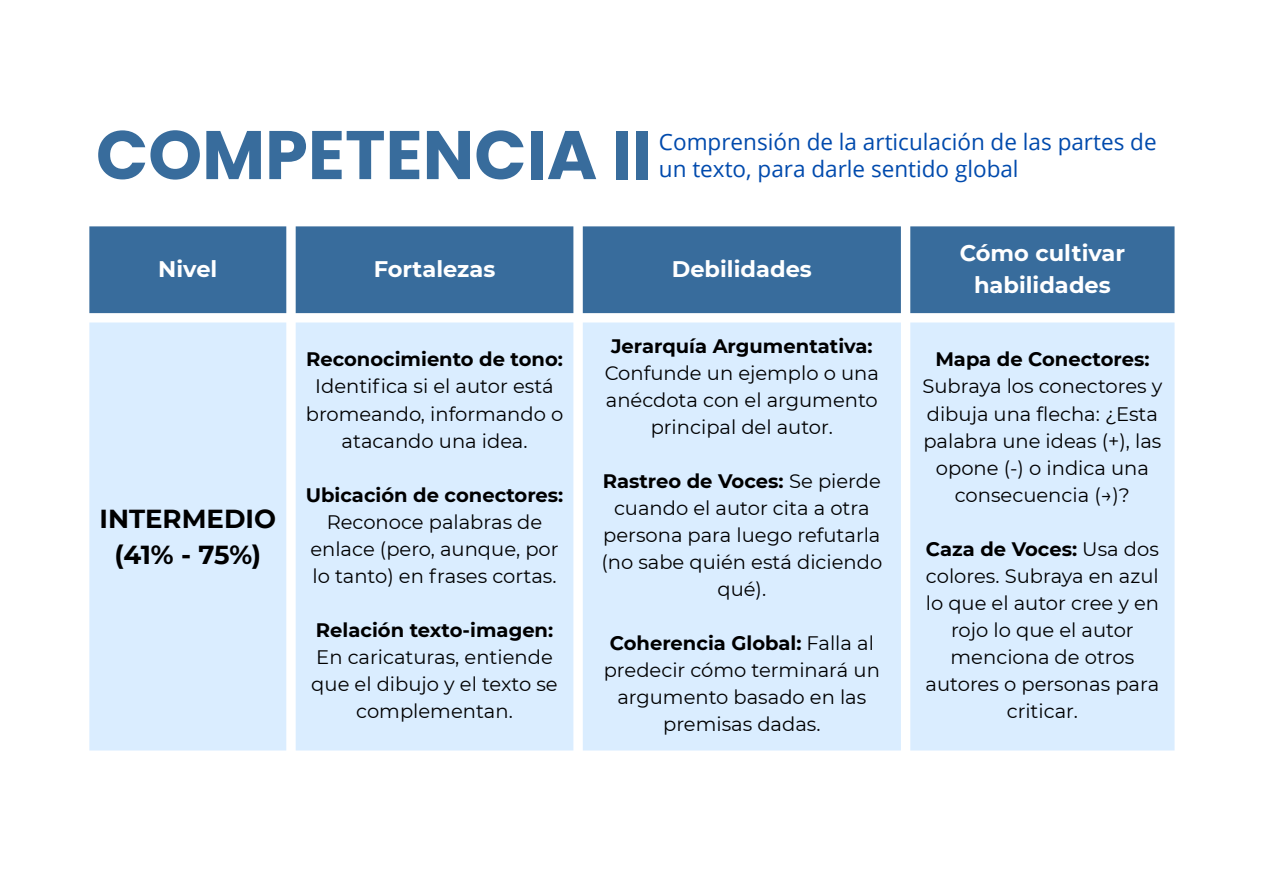
<style>
.page{position:relative;width:1264px;height:894px;background:#fff}
.page>*{position:absolute;margin:0;border:0;box-sizing:border-box;transform-origin:0 0}
.t1{font:700 68.55px "Poppins";color:#386c9c}
.t2{font:700 25.95px/36px "Montserrat";color:#000;text-align:center}
.t3{font:22.5px "Open Sans";color:#004aad}
.t4{font:700 22.5px/31.5px "Montserrat";color:#fff;text-align:center}
.t5{font:19.5px/27px "Montserrat";color:#000;text-align:center}
.t6{font:700 19.5px "Montserrat";color:#000}
.s1{font-weight:700}
</style>
<div class="page">
<div style="left:89px;top:226px;width:1085px;height:87px;background:#386c9c"></div>
<div style="left:89px;top:322px;width:1085px;height:428px;background:#daedff"></div>
<h1 class="t1" style="left:96px;top:107px;width:558px">COMPETENCIA II</h1>
<p class="t3" style="left:659px;top:125px;width:499px">Comprensión de la articulación de las partes de</p>
<p class="t3" style="left:659px;top:152px;width:361px">un texto, para darle sentido global</p>
<p class="t4" style="left:158px;top:253px;width:61px">Nivel</p>
<p class="t4" style="left:374px;top:253px;width:123px">Fortalezas</p>
<p class="t4" style="left:671px;top:253px;width:141px">Debilidades</p>
<h2 class="t2" style="left:100px;top:500px;width:178px">INTERMEDIO (41% - 75%)</h2>
<p class="t6" style="left:306px;top:347px;width:258px">Reconocimiento de tono:</p>
<p class="t5" style="left:306px;top:373px;width:259px">Identifica si el autor está bromeando, informando o atacando una idea.</p>
<p class="t6" style="left:306px;top:482px;width:259px">Ubicación de conectores:</p>
<p class="t5" style="left:310px;top:508px;width:250px">Reconoce palabras de enlace (pero, aunque, por lo tanto) en frases cortas.</p>
<p class="t6" style="left:316px;top:617px;width:239px">Relación texto-imagen:</p>
<p class="t5" style="left:311px;top:643px;width:248px">En caricaturas, entiende que el dibujo y el texto se complementan.</p>
<p class="t6" style="left:611px;top:334px;width:263px">Jerarquía Argumentativa:</p>
<p class="t5" style="left:604px;top:359px;width:276px">Confunde un ejemplo o una anécdota con el argumento principal del autor.</p>
<p class="t5" style="left:601px;top:467px;width:282px"><span class="s1">Rastreo de Voces:</span> Se pierde cuando el autor cita a otra persona para luego refutarla (no sabe quién está diciendo qué).</p>
<p class="t5" style="left:603px;top:629px;width:278px"><span class="s1">Coherencia Global:</span> Falla al predecir cómo terminará un argumento basado en las premisas dadas.</p>
<p class="t4" style="left:959px;top:237px;width:167px">Cómo cultivar habilidades</p>
<p class="t6" style="left:935px;top:347px;width:216px">Mapa de Conectores:</p>
<p class="t5" style="left:922px;top:373px;width:241px">Subraya los conectores y dibuja una flecha: ¿Esta palabra une ideas (+), las opone (-) o indica una consecuencia (→)?</p>
<p class="t5" style="left:925px;top:535px;width:235px"><span class="s1">Caza de Voces:</span> Usa dos colores. Subraya en azul lo que el autor cree y en rojo lo que el autor menciona de otros autores o personas para criticar.</p>
</div>
